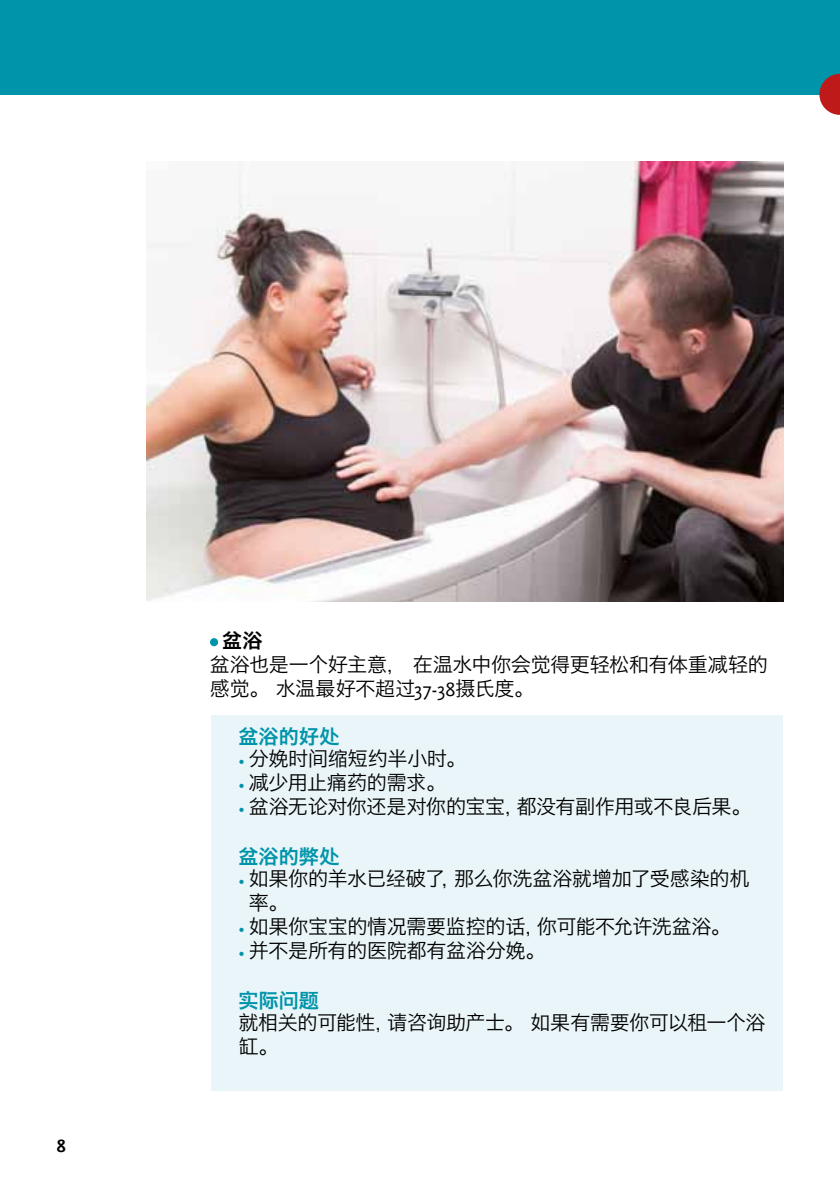
<style>
.page{position:relative;width:840px;height:1191px;background:#fff}
.page>*{position:absolute;margin:0;border:0;box-sizing:border-box;transform-origin:0 0}
.t1{font:20px/24px "Hiragino Sans GB W3";letter-spacing:-.015em;color:#000}
.t2{font:20px "Hiragino Sans GB W6";letter-spacing:.01em;color:#0094aa}
.t3{font:20px "Hiragino Sans GB W6";color:#000}
.t4{font:700 18px "Scala Sans";color:#000}
.s1{font-family:"Scala Sans"}
.s2{font-family:"Scala Sans";font-size:18px;color:#0094aa}
</style>
<div class="page">
<img style="left:146px;top:162px;width:636px;height:440px">
<div style="left:211px;top:714px;width:571px;height:376px;background:#e9f5f8"></div>
<div style="left:210px;top:638px;width:8px;height:8px;background:#0094aa;border-radius:50%"></div>
<div style="left:0;top:0;width:839px;height:95px;background:#0094aa"></div>
<svg style="left:819px;top:74px;width:20px;height:41px"></svg>
<p class="t4" style="left:57px;top:1136px;width:10px">8</p>
<p class="t3" style="left:222px;top:627px;width:42px">盆浴</p>
<p class="t1" style="left:210px;top:652px;width:559px">盆浴也是一个好主意， 在温水中你会觉得更轻松和有体重减轻的感觉。 水温最好不超过<span class="s1">37-38</span>摄氏度。</p>
<p class="t2" style="left:238px;top:723px;width:102px">盆浴的好处</p>
<p class="t1" style="left:238px;top:746px;width:229px"><span class="s2">•</span> 分娩时间缩短约半小时。</p>
<p class="t1" style="left:238px;top:770px;width:209px"><span class="s2">•</span> 减少用止痛药的需求。</p>
<p class="t1" style="left:238px;top:794px;width:514px"><span class="s2">•</span> 盆浴无论对你还是对你的宝宝，都没有副作用或不良后果。</p>
<p class="t2" style="left:238px;top:843px;width:103px">盆浴的弊处</p>
<p class="t1" style="left:249px;top:866px;width:501px;text-indent:-10px"><span class="s2">•</span> 如果你的羊水已经破了，那么你洗盆浴就增加了受感染的机率。</p>
<p class="t1" style="left:238px;top:914px;width:493px"><span class="s2">•</span> 如果你宝宝的情况需要监控的话，你可能不允许洗盆浴。</p>
<p class="t1" style="left:238px;top:938px;width:308px"><span class="s2">•</span> 并不是所有的医院都有盆浴分娩。</p>
<p class="t2" style="left:238px;top:987px;width:82px">实际问题</p>
<p class="t1" style="left:238px;top:1010px;width:528px">就相关的可能性，请咨询助产士。 如果有需要你可以租一个浴缸。</p>
</div>
